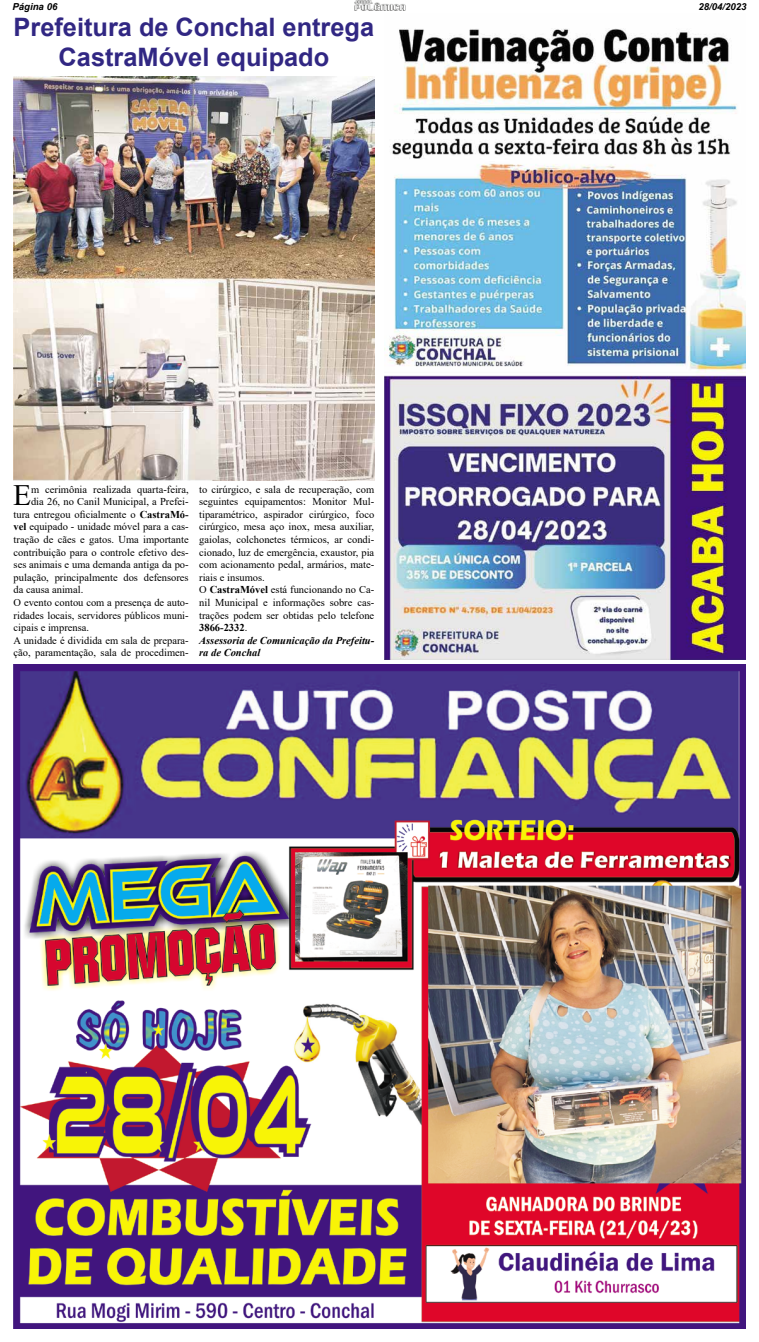
<style>
.page{position:relative;width:759px;height:1342px;background:#fff}
.page>*{position:absolute;margin:0;border:0;box-sizing:border-box;transform-origin:0 0}
.t1{font:29.49px "Times New Roman";color:#000}
.t2{font:700 25.38px/30.4px "Arial";color:#312783;text-align:center}
.t3{font:10.5px/12.6px "Times New Roman";color:#000}
.t4{font:italic 700 9.62px "Arial";color:#000}
.s1{font-weight:700}
.s2{font-weight:700;font-style:italic}
</style>
<div class="page">
<img style="left:354px;top:1px;width:51px;height:10px">
<img style="left:14px;top:665px;width:731px;height:663px">
<img style="left:14px;top:77px;width:360px;height:404px">
<img style="left:385px;top:28px;width:360px;height:632px">
<p class="t4" style="left:12px;top:0;width:46px">Página 06</p>
<p class="t4" style="left:698px;top:0;width:50px">28/04/2023</p>
<h2 class="t2" style="left:14px;top:12px;width:362px">Prefeitura de Conchal entrega<br>CastraMóvel equipado</h2>
<h1 class="t1" style="left:13px;top:475px;width:20px">E</h1>
<p class="t3" style="left:31px;top:482px;width:159px">m cerimônia realizada quarta-feira,</p>
<p class="t3" style="left:31px;top:495px;width:159px">dia 26, no Canil Municipal, a Prefei-</p>
<p class="t3" style="left:14px;top:508px;width:177px">tura entregou oficialmente o <span class="s1">CastraMó-</span></p>
<p class="t3" style="left:14px;top:520px;width:177px"><span class="s1">vel</span> equipado - unidade móvel para a cas-</p>
<p class="t3" style="left:14px;top:533px;width:177px">tração de cães e gatos. Uma importante</p>
<p class="t3" style="left:14px;top:545px;width:177px">contribuição para o controle efetivo des-</p>
<p class="t3" style="left:14px;top:558px;width:177px">ses animais e uma demanda antiga da po-</p>
<p class="t3" style="left:14px;top:571px;width:177px">pulação, principalmente dos defensores</p>
<p class="t3" style="left:14px;top:583px;width:71px">da causa animal.</p>
<p class="t3" style="left:14px;top:596px;width:177px">O evento contou com a presença de auto-</p>
<p class="t3" style="left:14px;top:608px;width:177px">ridades locais, servidores públicos muni-</p>
<p class="t3" style="left:14px;top:621px;width:77px">cipais e imprensa.</p>
<p class="t3" style="left:14px;top:634px;width:177px">A unidade é dividida em sala de prepara-</p>
<p class="t3" style="left:14px;top:646px;width:177px">ção, paramentação, sala de procedimen-</p>
<p class="t3" style="left:199px;top:482px;width:177px">to cirúrgico, e sala de recuperação, com seguintes equipamentos: Monitor Mul&shy;tiparamétrico, aspirador cirúrgico, foco cirúrgico, mesa aço inox, mesa auxiliar, gaiolas, colchonetes térmicos, ar condi&shy;cionado, luz de emergência, exaustor, pia com acionamento pedal, armários, mate&shy;riais e insumos.<br>O <span class="s1">CastraMóvel</span> está funcionando no Ca&shy;nil Municipal e informações sobre cas&shy;trações podem ser obtidas pelo telefone <span class="s1">3866-2332</span>.<br><span class="s2">Assessoria de Comunicação da Prefeitu&shy;ra de Conchal</span></p>
</div>
